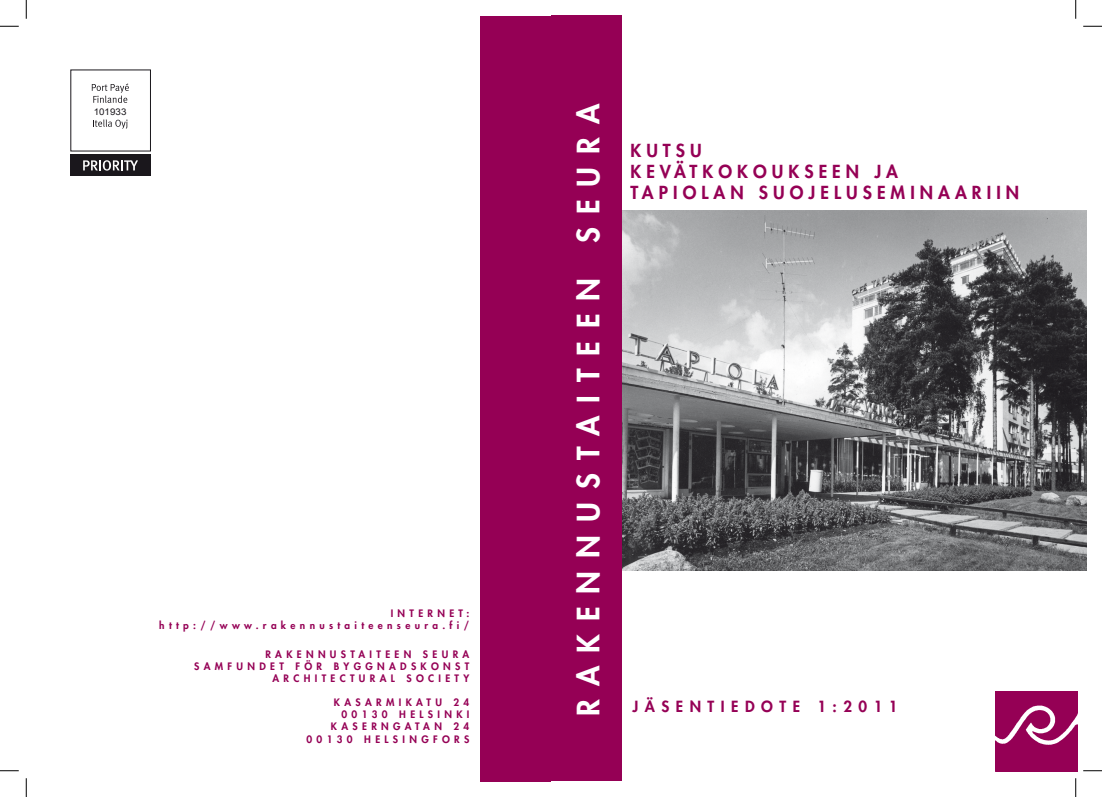
<style>
.page{position:relative;width:1102px;height:797px;background:#fff}
.page>*{position:absolute;margin:0;border:0;box-sizing:border-box;transform-origin:0 0}
.RTS_PYSTYOTSIKKO{font:800 30px "Futura Std";letter-spacing:.435em;color:#fff}
.OTSIKKO{font:800 17.5px "Futura Std";letter-spacing:.29em;color:#950055}
.JÄSENTIEDOTE{font:800 15px "Futura Std";letter-spacing:.435em;color:#950055}
.TAKAKANSI{font:800 10px "Futura Std";letter-spacing:.435em;color:#950055}
.t1{font:9.25px "Arial";letter-spacing:.005em;color:#1a171c;scale:1.06 1}
</style>
<div class="page">
<img style="left:622px;top:211px;width:464px;height:359px">
<div style="left:480px;top:16px;width:71px;height:765px;background:#950055"></div>
<img style="left:995px;top:692px;width:82px;height:80px">
<div style="left:551px;top:16px;width:71px;height:765px;background:#950055"></div>
<svg style="left:92px;top:83px;width:37px;height:20px"></svg>
<svg style="left:93px;top:119px;width:34px;height:10px"></svg>
<div style="left:70px;top:155px;width:81px;height:21px;background:#1a171c"></div>
<svg style="left:83px;top:160px;width:55px;height:11px"></svg>
<svg style="left:0;top:25px;width:19px;height:2px"></svg>
<svg style="left:1083px;top:25px;width:18px;height:2px"></svg>
<svg style="left:0;top:770px;width:19px;height:1px"></svg>
<svg style="left:1083px;top:770px;width:18px;height:1px"></svg>
<svg style="left:25px;top:0;width:2px;height:19px"></svg>
<svg style="left:25px;top:778px;width:2px;height:19px"></svg>
<svg style="left:1075px;top:0;width:1px;height:19px"></svg>
<svg style="left:1074px;top:778px;width:2px;height:19px"></svg>
<p class="t1" style="left:94px;top:105px;width:32px">101933</p>
<p class="TAKAKANSI" style="left:390px;top:607px;width:80px">INTERNET:</p>
<p class="TAKAKANSI" style="left:159px;top:619px;width:311px">http://www.rakennustaiteenseura.fi/</p>
<p class="TAKAKANSI" style="left:265px;top:648px;width:205px">RAKENNUSTAITEEN SEURA</p>
<p class="TAKAKANSI" style="left:194px;top:660px;width:277px">SAMFUNDET FÖR BYGGNADSKONST</p>
<p class="TAKAKANSI" style="left:272px;top:672px;width:198px">ARCHITECTURAL SOCIETY</p>
<p class="TAKAKANSI" style="left:334px;top:696px;width:137px">KASARMIKATU 24</p>
<p class="TAKAKANSI" style="left:341px;top:708px;width:129px">00130 HELSINKI</p>
<p class="TAKAKANSI" style="left:331px;top:720px;width:140px">KASERNGATAN 24</p>
<p class="TAKAKANSI" style="left:306px;top:732px;width:164px">00130 HELSINGFORS</p>
<p class="RTS_PYSTYOTSIKKO" style="left:569px;top:715px;width:614px;rotate:-90deg">RAKENNUSTAITEEN SEURA</p>
<p class="OTSIKKO" style="left:630px;top:139px;width:73px">KUTSU</p>
<p class="OTSIKKO" style="left:630px;top:160px;width:269px">KEVÄTKOKOUKSEEN JA</p>
<p class="OTSIKKO" style="left:630px;top:181px;width:390px">TAPIOLAN SUOJELUSEMINAARIIN</p>
<p class="JÄSENTIEDOTE" style="left:632px;top:697px;width:266px">JÄSENTIEDOTE 1:2011</p>
</div>
